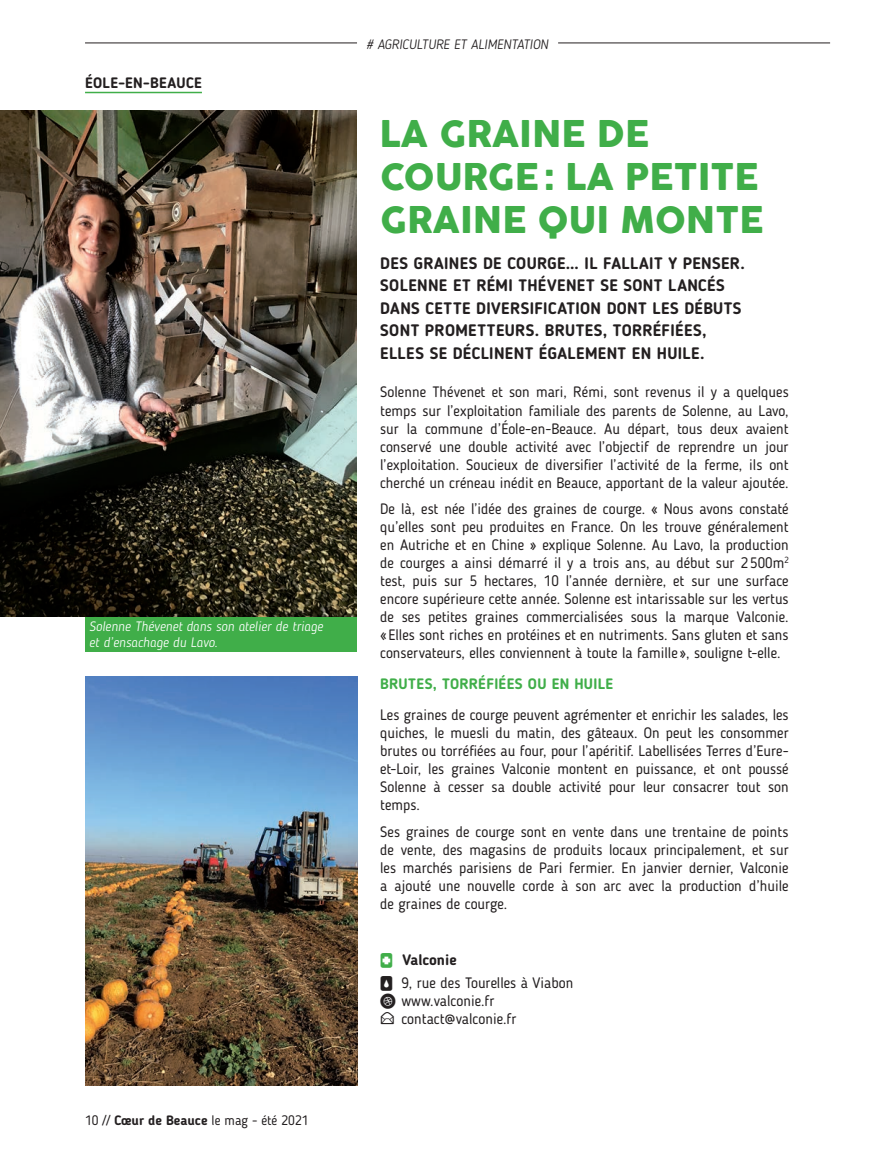
<style>
.page{position:relative;width:893px;height:1149px;background:#fff}
.page>*{position:absolute;margin:0;border:0;box-sizing:border-box;transform-origin:0 0}
.t1{font:36px/43.2px "Cocogoose";color:#40ae49}
.t2{font:700 16.5px/22.5px "Blogger Sans";letter-spacing:.02em;color:#231f20}
.t3{font:15px/18px "Blogger Sans";color:#231f20;text-align:justify}
.t4{font:700 15px "Blogger Sans";letter-spacing:.02em;color:#40ae49}
.t5{font:700 15px "Blogger Sans";letter-spacing:.02em;color:#231f20}
.t6{font:italic 300 13.5px/16.2px "Blogger Sans";color:#fff}
.t7{font:13.5px "Blogger Sans";color:#231f20}
.t8{font:italic 300 13.5px "Blogger Sans";color:#231f20}
.s1{font-weight:700}
.s2{font-family:"Cut Outsfor 3 DFX";color:#40ae49}
.s3{font-family:"Cut Outsfor 3 DFX"}
.s4{font-family:"Social Media Circled"}
</style>
<div class="page">
<hr style="left:85px;top:43px;width:272px;height:1px;background:#231f20">
<hr style="left:558px;top:43px;width:272px;height:1px;background:#231f20">
<div style="left:85px;top:616px;width:272px;height:35px;background:#40ae49"></div>
<img style="left:0;top:111px;width:357px;height:505px">
<hr style="left:85px;top:92px;width:117px;height:1px;background:#40ae49">
<img style="left:85px;top:676px;width:272px;height:408px">
<p class="t5" style="left:85px;top:74px;width:118px">ÉOLE-EN-BEAUCE</p>
<p class="t6" style="left:89px;top:618px;width:235px">Solenne Thévenet dans son atelier de triage et d’ensachage du Lavo.</p>
<p class="t7" style="left:85px;top:1112px;width:225px">10 // <span class="s1">Cœur de Beauce</span> le mag - été 2021</p>
<p class="t8" style="left:366px;top:36px;width:184px"># AGRICULTURE ET ALIMENTATION</p>
<h1 class="t1" style="left:380px;top:114px;width:385px">LA GRAINE DE<br>COURGE : LA PETITE<br>GRAINE QUI MONTE</h1>
<p class="t2" style="left:380px;top:251px;width:366px">DES GRAINES DE COURGE… IL FALLAIT Y PENSER.<br>SOLENNE ET RÉMI THÉVENET SE SONT LANCÉS DANS CETTE DIVERSIFICATION DONT LES DÉBUTS SONT PROMETTEURS. BRUTES, TORRÉFIÉES, ELLES SE DÉCLINENT ÉGALEMENT EN HUILE.</p>
<p class="t3" style="left:380px;top:383px;width:410px">Solenne Thévenet et son mari, Rémi, sont revenus il y a quelques temps sur l’exploitation familiale des parents de Solenne, au Lavo, sur la commune d’Éole-en-Beauce. Au départ, tous deux avaient conservé une double activité avec l’objectif de reprendre un jour l’exploitation. Soucieux de diversifier l’activité de la ferme, ils ont cherché un créneau inédit en Beauce, apportant de la valeur ajoutée.</p>
<p class="t3" style="left:380px;top:499px;width:410px">De là, est née l’idée des graines de courge. « Nous avons constaté qu’elles sont peu produites en France. On les trouve généralement en Autriche et en Chine » explique Solenne. Au Lavo, la production de courges a ainsi démarré il y a trois ans, au début sur 2 500m<sup>2 </sup>test, puis sur 5 hectares, 10 l’année dernière, et sur une surface encore supérieure cette année. Solenne est intarissable sur les vertus de ses petites graines commercialisées sous la marque Valconie. « Elles sont riches en protéines et en nutriments. Sans gluten et sans conservateurs, elles conviennent à toute la famille », souligne t-elle.</p>
<p class="t4" style="left:380px;top:674px;width:235px">BRUTES, TORRÉFIÉES OU EN HUILE</p>
<p class="t3" style="left:380px;top:705px;width:410px">Les graines de courge peuvent agrémenter et enrichir les salades, les quiches, le muesli du matin, des gâteaux. On peut les consommer brutes ou torréfiées au four, pour l’apéritif. Labellisées Terres d’Eure&shy;et-Loir, les graines Valconie montent en puissance, et ont poussé Solenne à cesser sa double activité pour leur consacrer tout son temps.</p>
<p class="t3" style="left:380px;top:822px;width:410px">Ses graines de courge sont en vente dans une trentaine de points de vente, des magasins de produits locaux principalement, et sur les marchés parisiens de Pari fermier. En janvier dernier, Valconie a ajouté une nouvelle corde à son arc avec la production d’huile de graines de courge.</p>
<p class="t3" style="left:380px;top:948px;width:195px;line-height:22.2px"><span class="s2">r</span> <span class="s1">Valconie<br></span><span class="s3">v</span> 9, rue des Tourelles à Viabon</p>
<p class="t3" style="left:401px;top:990px;width:117px;text-indent:-21px"><span class="s4">1</span> www.valconie.fr contact@valconie.fr</p>
</div>
